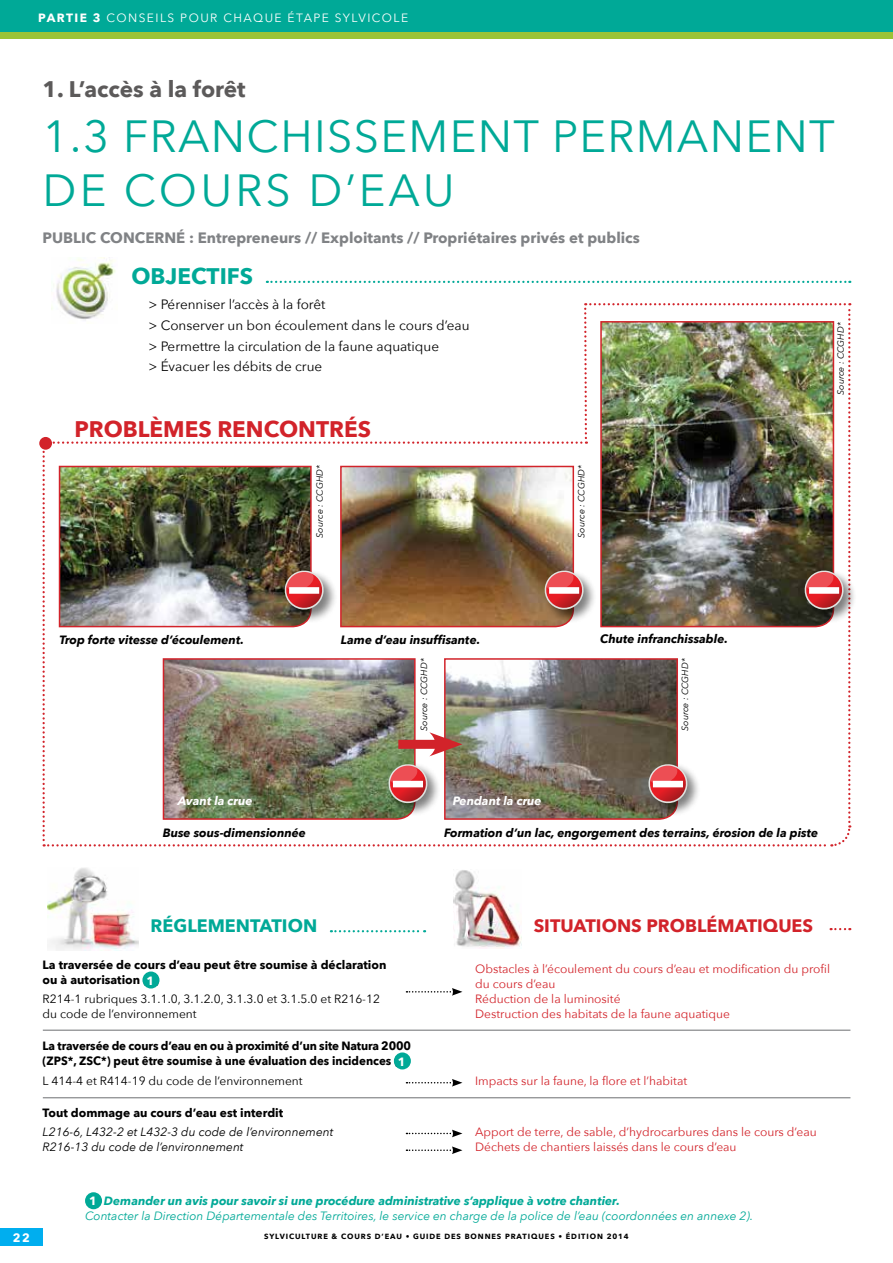
<style>
.page{position:relative;width:893px;height:1263px;background:#fff}
.page>*{position:absolute;margin:0;border:0;box-sizing:border-box;transform-origin:0 0}
.t1{font:45px "Avenir Next";color:#00a997}
.t2{font:700 22.5px "Avenir Next";color:#d2232a}
.t3{font:700 22.5px "Avenir Next";color:#5c5a5a}
.t4{font:700 22.5px "Avenir Next";color:#00a997}
.t5{font:700 18px "Avenir Next";color:#d2232a}
.t6{font:700 18px "Avenir Next";color:#00a997}
.t7{font:700 15px "Avenir Next";color:#808285}
.t8{font:13.5px/20.7px "Avenir Next";color:#000}
.t9{font:12px/15px "Avenir Next";color:#d2232a}
.t10{font:700 12px/15px "Avenir Next";color:#000}
.t11{font:italic 12px/15px "Avenir Next";color:#00a997}
.t12{font:italic 700 12px "Avenir Next";color:#000}
.t13{font:12px/15px "Avenir Next";color:#000}
.t14{font:italic 12px/15px "Avenir Next";color:#000}
.t15{font:12px "Avenir Next";letter-spacing:.12em;color:#fff}
.t16{font:italic 700 12px "Avenir Next";color:#fff}
.t17{font:700 12px "Avenir Next";color:#fff}
.t18{font:italic 9px "Avenir Next";color:#000}
.t19{font:700 7.5px "Avenir Next";letter-spacing:.12em;color:#000}
.s1{font-weight:700}
.s2{font-weight:700;color:#fff}
</style>
<div class="page">
<div style="left:0;top:7px;width:893px;height:32px;background:#9bc336"></div>
<div style="left:0;top:0;width:893px;height:32px;background:#00a997"></div>
<div style="left:0;top:1229px;width:43px;height:17px;background:#00aeef"></div>
<svg style="left:39px;top:437px;width:13px;height:13px"></svg>
<svg style="left:267px;top:281px;width:583px;height:2px"></svg>
<div style="left:802px;top:568px;width:55px;height:55px;background:#000;opacity:.5"></div>
<img style="left:43px;top:303px;width:809px;height:544px">
<img style="left:52px;top:258px;width:65px;height:65px">
<div style="left:85px;top:1192px;width:17px;height:17px;background:#00a997;border-radius:50%"></div>
<svg style="left:331px;top:930px;width:94px;height:2px"></svg>
<hr style="left:43px;top:1030px;width:807px;height:1px;background:#6d6e71">
<hr style="left:43px;top:1097px;width:807px;height:1px;background:#6d6e71">
<svg style="left:406px;top:988px;width:56px;height:8px"></svg>
<svg style="left:406px;top:1079px;width:56px;height:7px"></svg>
<svg style="left:406px;top:1146px;width:56px;height:8px"></svg>
<svg style="left:406px;top:1130px;width:56px;height:7px"></svg>
<img style="left:453px;top:870px;width:69px;height:79px">
<img style="left:48px;top:868px;width:91px;height:82px">
<div style="left:142px;top:971px;width:17px;height:17px;background:#00a997;border-radius:50%"></div>
<div style="left:394px;top:1052px;width:17px;height:17px;background:#00a997;border-radius:50%"></div>
<svg style="left:831px;top:928px;width:19px;height:2px"></svg>
<p class="t15" style="left:38px;top:10px;width:371px"><span class="s1">PARTIE 3</span> CONSEILS POUR CHAQUE ÉTAPE SYLVICOLE</p>
<h2 class="t3" style="left:43px;top:76px;width:204px">1. L’accès à la forêt</h2>
<h1 class="t1" style="left:43px;top:109px;width:110px">1.3 franchisse</h1>
<h1 class="t1" style="left:409px;top:109px;width:71px">ment</h1>
<h1 class="t1" style="left:552px;top:109px;width:27px">per</h1>
<h1 class="t1" style="left:636px;top:109px;width:74px">manent</h1>
<h1 class="t1" style="left:43px;top:163px;width:115px">de cours</h1>
<h1 class="t1" style="left:308px;top:163px;width:81px">d’eau</h1>
<p class="t7" style="left:43px;top:228px;width:599px">PUBLIC CONCERné : Entrepreneurs // Exploitants // Propriétaires privés et publics</p>
<h2 class="t4" style="left:131px;top:262px;width:123px">OBJECTIFS</h2>
<p class="t8" style="left:148px;top:294px;width:323px">&gt; Pérenniser l’accès à la forêt<br>&gt; Conserver un bon écoulement dans le cours d’eau &gt; Permettre la circulation de la faune aquatique<br>&gt; Évacuer les débits de crue</p>
<h2 class="t2" style="left:74px;top:415px;width:298px">PROBLÈM ES RENCONTRÉS</h2>
<p class="t18" style="left:314px;top:538px;width:74px;rotate:-90deg">Source : CCGHD*</p>
<p class="t18" style="left:576px;top:538px;width:74px;rotate:-90deg">Source : CCGHD*</p>
<p class="t18" style="left:835px;top:395px;width:74px;rotate:-90deg">Source : CCGHD*</p>
<p class="t12" style="left:60px;top:632px;width:186px">Trop forte vitesse d’écoulement.</p>
<p class="t12" style="left:341px;top:632px;width:141px">Lame d’eau insuffisante.</p>
<p class="t12" style="left:600px;top:631px;width:129px">Chute infranchissable.</p>
<p class="t18" style="left:418px;top:731px;width:74px;rotate:-90deg">Source : CCGHD*</p>
<p class="t18" style="left:680px;top:731px;width:74px;rotate:-90deg">Source : CCGHD*</p>
<p class="t16" style="left:178px;top:794px;width:76px">Avant la crue</p>
<p class="t16" style="left:453px;top:794px;width:90px">Pendant la crue</p>
<p class="t12" style="left:163px;top:825px;width:145px">Buse sous-dimensionnée</p>
<p class="t12" style="left:444px;top:825px;width:376px">Formation d’un lac, engorgement des terrains, érosion de la piste</p>
<h3 class="t6" style="left:151px;top:914px;width:168px">RÉGLEMENTATION</h3>
<p class="t10" style="left:43px;top:957px;width:345px">La traversée de cours d’eau peut être soumise à déclaration ou à autorisation ( )</p>
<p class="t13" style="left:43px;top:991px;width:339px">R214-1 rubriques 3.1.1.0, 3.1.2.0, 3.1.3.0 et 3.1.5.0 et R216-12 du code de l’environnement</p>
<p class="t10" style="left:43px;top:1038px;width:370px">La traversée de cours d’eau en ou à proximité d’un site Natura 2000 (ZPS*, ZSC*) peut être soumise à une évaluation des incidences ( )</p>
<p class="t13" style="left:43px;top:1073px;width:262px">L 414-4 et R414-19 du code de l’environnement</p>
<p class="t10" style="left:43px;top:1105px;width:242px">Tout dommage au cours d’eau est interdit</p>
<p class="t14" style="left:43px;top:1124px;width:292px">L216-6, L432-2 et L432-3 du code de l’environnement<br>R216-13 du code de l’environnement</p>
<p class="t17" style="left:146px;top:973px;width:9px">1</p>
<p class="t17" style="left:398px;top:1054px;width:9px">1</p>
<h3 class="t5" style="left:534px;top:914px;width:281px">SITUATIONS PROBLÉMATIQUES</h3>
<p class="t9" style="left:475px;top:962px;width:356px">Obstacles à l’écoulement du cours d’eau et modification du profil du cours d’eau<br>Réduction de la luminosité<br>Destruction des habitats de la faune aquatique</p>
<p class="t9" style="left:475px;top:1073px;width:214px">Impacts sur la faune, la flore et l’habitat</p>
<p class="t9" style="left:475px;top:1124px;width:343px">Apport de terre, de sable, d’hydrocarbures dans le cours d’eau<br>Déchets de chantiers laissés dans le cours d’eau</p>
<p class="t11" style="left:85px;top:1193px;width:670px"><span class="s2">( )</span> <span class="s1">Demander un avis pour savoir si une procédure administrative s’applique à votre chantier.<br></span>Contacter la Direction Départementale des Territoires, le service en charge de la police de l’eau (coordonnées en annexe 2).</p>
<p class="t17" style="left:89px;top:1194px;width:9px">1</p>
<p class="t17" style="left:13px;top:1230px;width:18px">22</p>
<p class="t19" style="left:264px;top:1231px;width:366px">SYLVICULTURE &amp; COURS D’EAU • GUIDE DES BONNES PRATIQUES • ÉDITION 2014</p>
</div>
